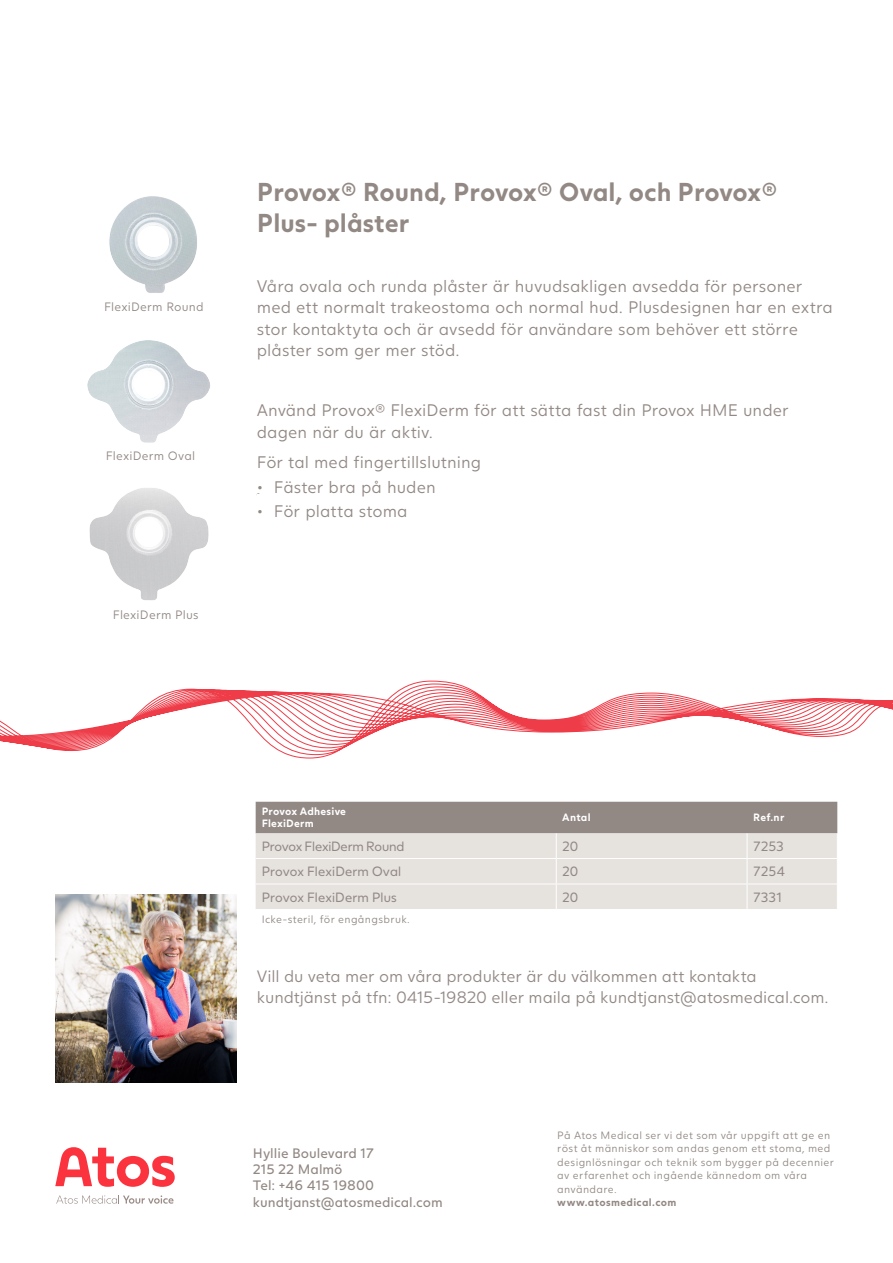
<style>
.page{position:relative;width:893px;height:1263px;background:#fff}
.page>*{position:absolute;margin:0;border:0;box-sizing:border-box;transform-origin:0 0}
.Subhead_16pt_Bold{font:700 25.5px/30.6px "Juli Sans";color:#928884}
.Body_9pt{font:300 16.5px/21.5px "Juli Sans";letter-spacing:.005em;color:#928884}
.Body_9{font:300 16.5px/21.5px "Juli Sans";color:#928884}
.Body_text{font:300 16.2px/21px "Juli Sans";letter-spacing:-.01em;color:#928884}
.Table_text{font:13.5px "Juli Display";letter-spacing:-.005em;color:#928884}
.subhead_2{font:13.5px "Juli Sans";color:#928884}
.t1{font:300 13.5px "Juli Sans";color:#928884}
.image_text_8pt{font:300 12px "Juli Sans";letter-spacing:.015em;color:#928884}
.Small_text{font:300 10.5px/13.5px "Juli Sans";letter-spacing:.03em;color:#928884}
.Table_text_-head{font:700 10.5px "Juli Sans";letter-spacing:.02em;color:#fff}
.Small_text-2{font:700 10.5px "Juli Sans";letter-spacing:.03em;color:#928884}
</style>
<div class="page">
<svg style="left:56px;top:1195px;width:117px;height:9px"></svg>
<svg style="left:55px;top:1147px;width:120px;height:40px"></svg>
<img style="left:55px;top:895px;width:182px;height:187px">
<svg style="left:0;top:680px;width:893px;height:79px"></svg>
<svg style="left:256px;top:802px;width:582px;height:107px;background:#cdc7c3"></svg>
<hr style="left:256px;top:858px;width:300px;height:1px;background:#fff">
<hr style="left:556px;top:858px;width:191px;height:1px;background:#fff">
<hr style="left:747px;top:858px;width:90px;height:1px;background:#fff">
<hr style="left:256px;top:883px;width:300px;height:1px;background:#fff">
<hr style="left:556px;top:883px;width:191px;height:1px;background:#fff">
<hr style="left:747px;top:883px;width:90px;height:1px;background:#fff">
<img style="left:87px;top:340px;width:123px;height:103px">
<img style="left:109px;top:196px;width:88px;height:97px">
<img style="left:89px;top:488px;width:120px;height:112px">
<p class="image_text_8pt" style="left:104px;top:300px;width:101px">FlexiDerm Round</p>
<p class="image_text_8pt" style="left:106px;top:449px;width:91px">FlexiDerm Oval</p>
<p class="image_text_8pt" style="left:113px;top:608px;width:87px">FlexiDerm Plus</p>
<p class="Subhead_16pt_Bold" style="left:257px;top:177px;width:522px">Provox® Round, Provox® Oval, och Provox®<br>Plus- plåster</p>
<p class="Body_9pt" style="left:257px;top:275px;width:578px">Våra ovala och runda plåster är huvudsakligen avsedda för personer med ett normalt trakeostoma och normal hud. Plusdesignen har en extra stor kontaktyta och är avsedd för användare som behöver ett större plåster som ger mer stöd.</p>
<p class="Body_9" style="left:257px;top:399px;width:533px">Använd Provox® FlexiDerm för att sätta fast din Provox HME under dagen när du är aktiv.</p>
<p class="Body_9" style="left:257px;top:451px;width:226px">För tal med fingertillslutning</p>
<p class="Body_9pt" style="left:257px;top:477px;width:180px">• Fäster bra på huden</p>
<p class="Body_9pt" style="left:257px;top:500px;width:152px">• För platta stoma</p>
<p class="t1" style="left:256px;top:486px;width:7px">•</p>
<p class="Table_text_-head" style="left:262px;top:805px;width:86px">Provox Adhesive</p>
<p class="Table_text_-head" style="left:262px;top:817px;width:54px">FlexiDerm</p>
<p class="Table_text_-head" style="left:562px;top:811px;width:30px">Antal</p>
<p class="Table_text_-head" style="left:753px;top:811px;width:33px">Ref.nr</p>
<p class="Table_text" style="left:262px;top:838px;width:144px">Provox FlexiDerm Round</p>
<p class="Table_text" style="left:562px;top:838px;width:18px">20</p>
<p class="Table_text" style="left:753px;top:838px;width:32px">7253</p>
<p class="Table_text" style="left:262px;top:863px;width:141px">Provox FlexiDerm Oval</p>
<p class="Table_text" style="left:562px;top:863px;width:18px">20</p>
<p class="Table_text" style="left:753px;top:863px;width:34px">7254</p>
<p class="Table_text" style="left:262px;top:889px;width:137px">Provox FlexiDerm Plus</p>
<p class="Table_text" style="left:562px;top:889px;width:18px">20</p>
<p class="Table_text" style="left:753px;top:889px;width:30px">7331</p>
<p class="Small_text" style="left:262px;top:913px;width:150px">Icke-steril, för engångsbruk.</p>
<p class="Body_text" style="left:257px;top:966px;width:573px">Vill du veta mer om våra produkter är du välkommen att kontakta kundtjänst på tfn: 0415-19820 eller maila på kundtjanst@atosmedical.com.</p>
<p class="subhead_2" style="left:253px;top:1145px;width:122px">Hyllie Boulevard 17</p>
<p class="subhead_2" style="left:253px;top:1161px;width:91px">215 22 Malmö</p>
<p class="subhead_2" style="left:253px;top:1178px;width:123px">Tel: +46 415 19800</p>
<p class="subhead_2" style="left:253px;top:1194px;width:191px">kundtjanst@atosmedical.com</p>
<p class="Small_text" style="left:557px;top:1128px;width:278px">På Atos Medical ser vi det som vår uppgift att ge en röst åt människor som andas genom ett stoma, med designlösningar och teknik som bygger på decennier av erfarenhet och ingående kännedom om våra användare.</p>
<p class="Small_text-2" style="left:557px;top:1196px;width:121px">www.atosmedical.com</p>
</div>
